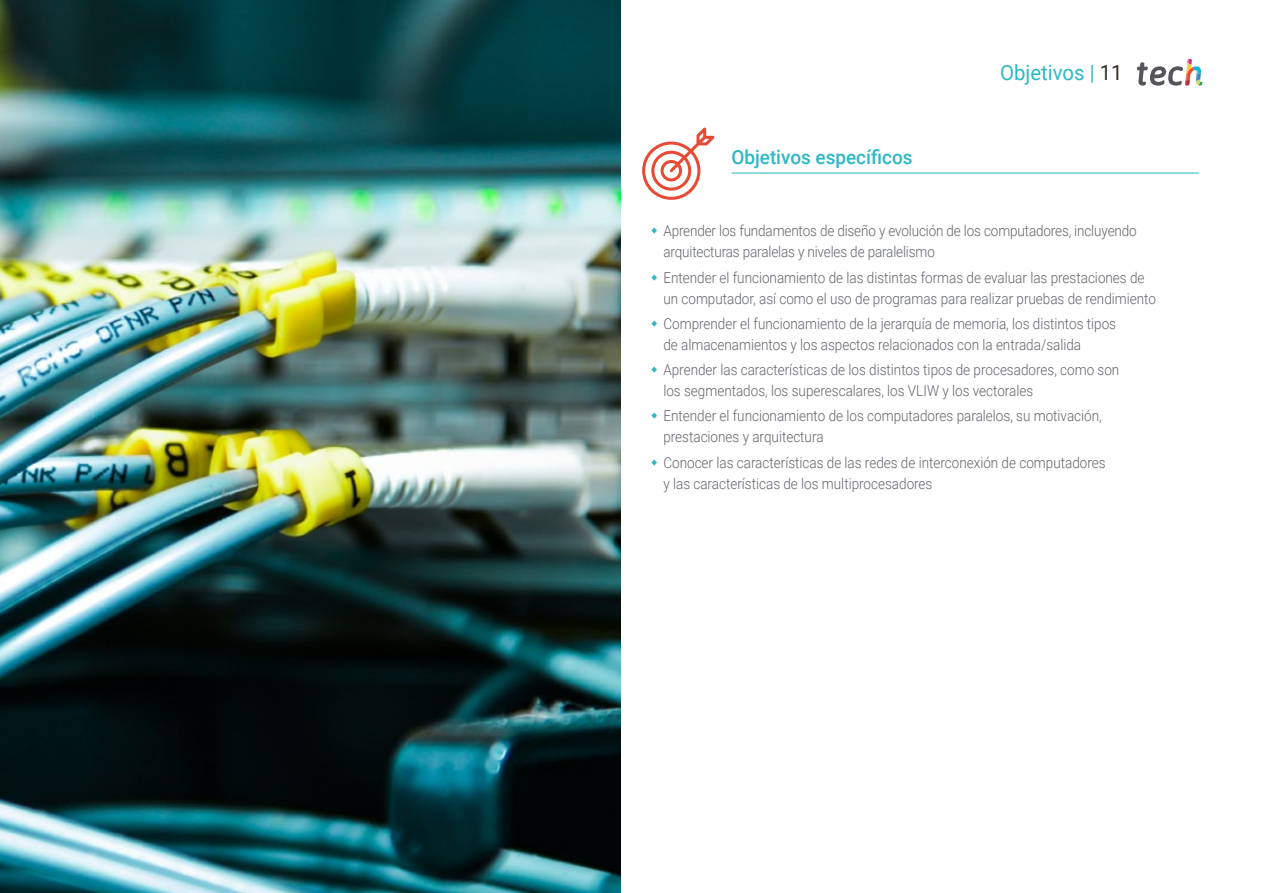
<style>
.page{position:relative;width:1263px;height:893px;background:#fff}
.page>*{position:absolute;margin:0;border:0;box-sizing:border-box;transform-origin:0 0}
.t1{font:21px "Roboto";color:#2db8c5}
.t2{font:500 19.5px "Roboto";color:#2db8c5}
.t3{font:300 15px/21px "Roboto";color:#61646a;scale:.9 1}
.s1{color:#312e20}
</style>
<div class="page">
<hr style="left:731px;top:173px;width:468px;height:1px;background:#2db8c5">
<svg style="left:642px;top:127px;width:72px;height:73px"></svg>
<img style="left:0;top:0;width:621px;height:893px">
<svg style="left:1137px;top:59px;width:65px;height:27px"></svg>
<h2 class="t2" style="left:731px;top:144px;width:183px">Objetivos específicos</h2>
<h1 class="t1" style="left:1000px;top:57px;width:124px">Objetivos | <span class="s1">11</span></h1>
<p class="t3" style="left:663px;top:220px;width:527px">Aprender los fundamentos de diseño y evolución de los computadores, incluyendo arquitecturas paralelas y niveles de paralelismo</p>
<p class="t3" style="left:663px;top:266px;width:549px">Entender el funcionamiento de las distintas formas de evaluar las prestaciones de un computador, así como el uso de programas para realizar pruebas de rendimiento</p>
<p class="t3" style="left:663px;top:313px;width:504px">Comprender el funcionamiento de la jerarquía de memoria, los distintos tipos de almacenamientos y los aspectos relacionados con la entrada/salida</p>
<p class="t3" style="left:663px;top:359px;width:508px">Aprender las características de los distintos tipos de procesadores, como son los segmentados, los superescalares, los VLIW y los vectorales</p>
<p class="t3" style="left:663px;top:405px;width:489px">Entender el funcionamiento de los computadores paralelos, su motivación, prestaciones y arquitectura</p>
<p class="t3" style="left:663px;top:451px;width:493px">Conocer las características de las redes de interconexión de computadores y las características de los multiprocesadores</p>
</div>
